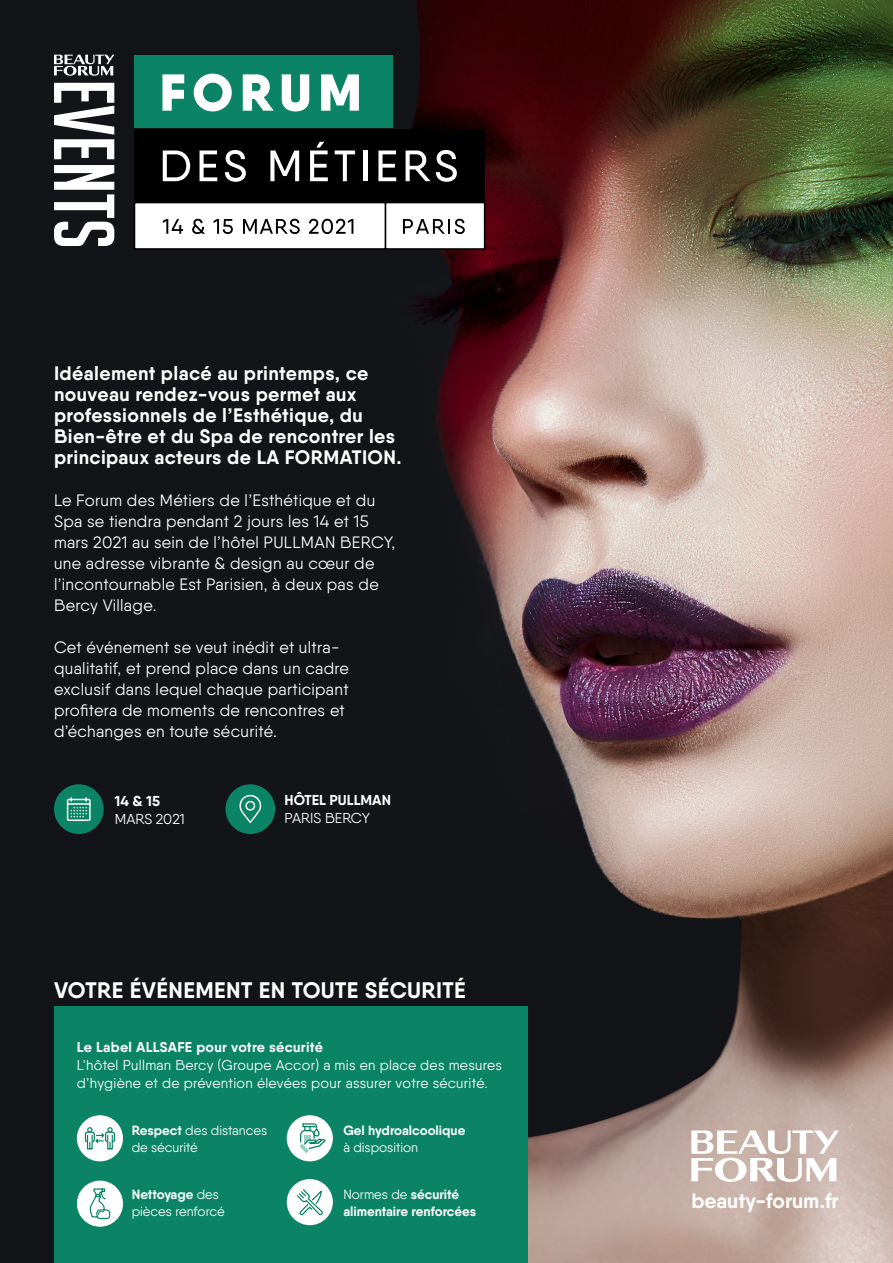
<style>
.page{position:relative;width:893px;height:1263px;background:#fff}
.page>*{position:absolute;margin:0;border:0;box-sizing:border-box;transform-origin:0 0}
.t1{font:700 22.5px "Qanelas";letter-spacing:.02em;color:#fff}
.t2{font:700 21px "Qanelas";color:#fff}
.t3{font:700 19.5px/21px "Qanelas";letter-spacing:.02em;color:#fff}
.t4{font:16.5px/21px "Qanelas";letter-spacing:.02em;color:#fff}
.t5{font:14.4px "Qanelas";color:#fff}
.t6{font:700 14.4px "Qanelas";color:#fff}
.t7{font:14.25px "Qanelas";letter-spacing:.02em;color:#fff}
.t8{font:700 14.25px "Qanelas";letter-spacing:.02em;color:#fff}
.t9{font:13.35px "Qanelas";color:#fff}
.t10{font:700 13.35px "Qanelas";color:#fff}
.s1{font-weight:700}
.s2{font-weight:400}
</style>
<div class="page">
<img style="left:0;top:0;width:893px;height:1263px">
<div style="left:54px;top:1007px;width:474px;height:256px;background:#0a8465"></div>
<svg style="left:54px;top:83px;width:60px;height:76px"></svg>
<svg style="left:54px;top:165px;width:60px;height:81px"></svg>
<svg style="left:54px;top:55px;width:60px;height:21px"></svg>
<div style="left:134px;top:129px;width:351px;height:73px;background:#000"></div>
<svg style="left:163px;top:150px;width:27px;height:31px"></svg>
<svg style="left:200px;top:151px;width:17px;height:30px"></svg>
<svg style="left:225px;top:150px;width:21px;height:32px"></svg>
<svg style="left:270px;top:151px;width:29px;height:30px"></svg>
<svg style="left:310px;top:142px;width:18px;height:39px"></svg>
<svg style="left:335px;top:150px;width:20px;height:31px"></svg>
<div style="left:363px;top:150px;width:5px;height:31px;background:#fff"></div>
<div style="left:134px;top:202px;width:252px;height:48px;background:#fff;border:2px solid #000"></div>
<svg style="left:378px;top:151px;width:18px;height:30px"></svg>
<svg style="left:406px;top:150px;width:24px;height:31px"></svg>
<svg style="left:436px;top:150px;width:21px;height:32px"></svg>
<div style="left:385px;top:202px;width:100px;height:48px;background:#fff;border:2px solid #000"></div>
<div style="left:134px;top:55px;width:259px;height:73px;background:#0a8465"></div>
<svg style="left:162px;top:74px;width:22px;height:37px"></svg>
<svg style="left:194px;top:74px;width:38px;height:37px"></svg>
<svg style="left:243px;top:74px;width:31px;height:37px"></svg>
<svg style="left:282px;top:74px;width:27px;height:37px"></svg>
<svg style="left:321px;top:74px;width:38px;height:37px"></svg>
<svg style="left:163px;top:219px;width:20px;height:15px"></svg>
<svg style="left:192px;top:219px;width:13px;height:15px"></svg>
<svg style="left:213px;top:219px;width:20px;height:15px"></svg>
<svg style="left:243px;top:219px;width:57px;height:15px"></svg>
<svg style="left:309px;top:219px;width:44px;height:15px"></svg>
<svg style="left:403px;top:219px;width:62px;height:15px"></svg>
<svg style="left:691px;top:1130px;width:148px;height:53px"></svg>
<div style="left:225px;top:784px;width:50px;height:50px;background:#0a8465;border-radius:50%"></div>
<svg style="left:239px;top:795px;width:23px;height:28px"></svg>
<div style="left:54px;top:784px;width:50px;height:50px;background:#0a8465;border-radius:50%"></div>
<div style="left:77px;top:1115px;width:46px;height:46px;background:#fff;border-radius:50%"></div>
<div style="left:77px;top:1180px;width:46px;height:47px;background:#fff;border-radius:50%"></div>
<div style="left:287px;top:1115px;width:46px;height:46px;background:#fff;border-radius:50%"></div>
<div style="left:287px;top:1179px;width:46px;height:46px;background:#fff;border-radius:50%"></div>
<svg style="left:67px;top:797px;width:24px;height:24px"></svg>
<svg style="left:84px;top:1127px;width:31px;height:23px"></svg>
<svg style="left:299px;top:1123px;width:27px;height:30px"></svg>
<div style="left:313px;top:1128px;width:7px;height:8px;border:1px solid #00805f;border-radius:3px"></div>
<svg style="left:89px;top:1188px;width:22px;height:31px"></svg>
<svg style="left:297px;top:1189px;width:26px;height:27px"></svg>
<p class="t3" style="left:54px;top:362px;width:349px">Idéalement placé au printemps, ce nouveau rendez-vous permet aux professionnels de l’Esthétique, du Bien-être et du Spa de rencontrer les principaux acteurs de LA FORMATION.</p>
<p class="t4" style="left:54px;top:489px;width:343px">Le Forum des Métiers de l’Esthétique et du Spa se tiendra pendant 2 jours les 14 et 15 mars 2021 au sein de l’hôtel PULLMAN BERCY, une adresse vibrante &amp; design au cœur de l’incontournable Est Parisien, à deux pas de Bercy Village.</p>
<p class="t4" style="left:54px;top:636px;width:296px">Cet événement se veut inédit et ultra&shy;qualitatif, et prend place dans un cadre exclusif dans lequel chaque participant profitera de moments de rencontres et d’échanges en toute sécurité.</p>
<p class="t6" style="left:115px;top:792px;width:47px">14 &amp; 15</p>
<p class="t5" style="left:115px;top:810px;width:71px">MARS 2021</p>
<p class="t6" style="left:285px;top:791px;width:108px">HÔTEL PULLMAN</p>
<p class="t5" style="left:285px;top:810px;width:87px">PARIS BERCY</p>
<p class="t1" style="left:54px;top:976px;width:413px">VOTRE ÉVÉNEMENT EN TOUTE SÉCURITÉ</p>
<p class="t8" style="left:77px;top:1038px;width:247px">Le Label ALLSAFE pour votre sécurité</p>
<p class="t7" style="left:77px;top:1056px;width:427px">L’hôtel Pullman Bercy (Groupe Accor) a mis en place des mesures</p>
<p class="t7" style="left:77px;top:1074px;width:412px">d’hygiène et de prévention élevées pour assurer votre sécurité.</p>
<p class="t9" style="left:132px;top:1122px;width:137px"><span class="s1">Respect</span> des distances</p>
<p class="t9" style="left:132px;top:1139px;width:68px">de sécurité</p>
<p class="t10" style="left:132px;top:1186px;width:89px">Nettoyage <span class="s2">des</span></p>
<p class="t9" style="left:132px;top:1203px;width:95px">pièces renforcé</p>
<p class="t10" style="left:343px;top:1122px;width:124px">Gel hydroalcoolique</p>
<p class="t9" style="left:343px;top:1139px;width:76px">à disposition</p>
<p class="t9" style="left:343px;top:1186px;width:117px">Normes de <span class="s1">sécurité</span></p>
<p class="t10" style="left:343px;top:1203px;width:134px">alimentaire renforcées</p>
<p class="t2" style="left:691px;top:1188px;width:149px">beauty-forum.fr</p>
</div>
